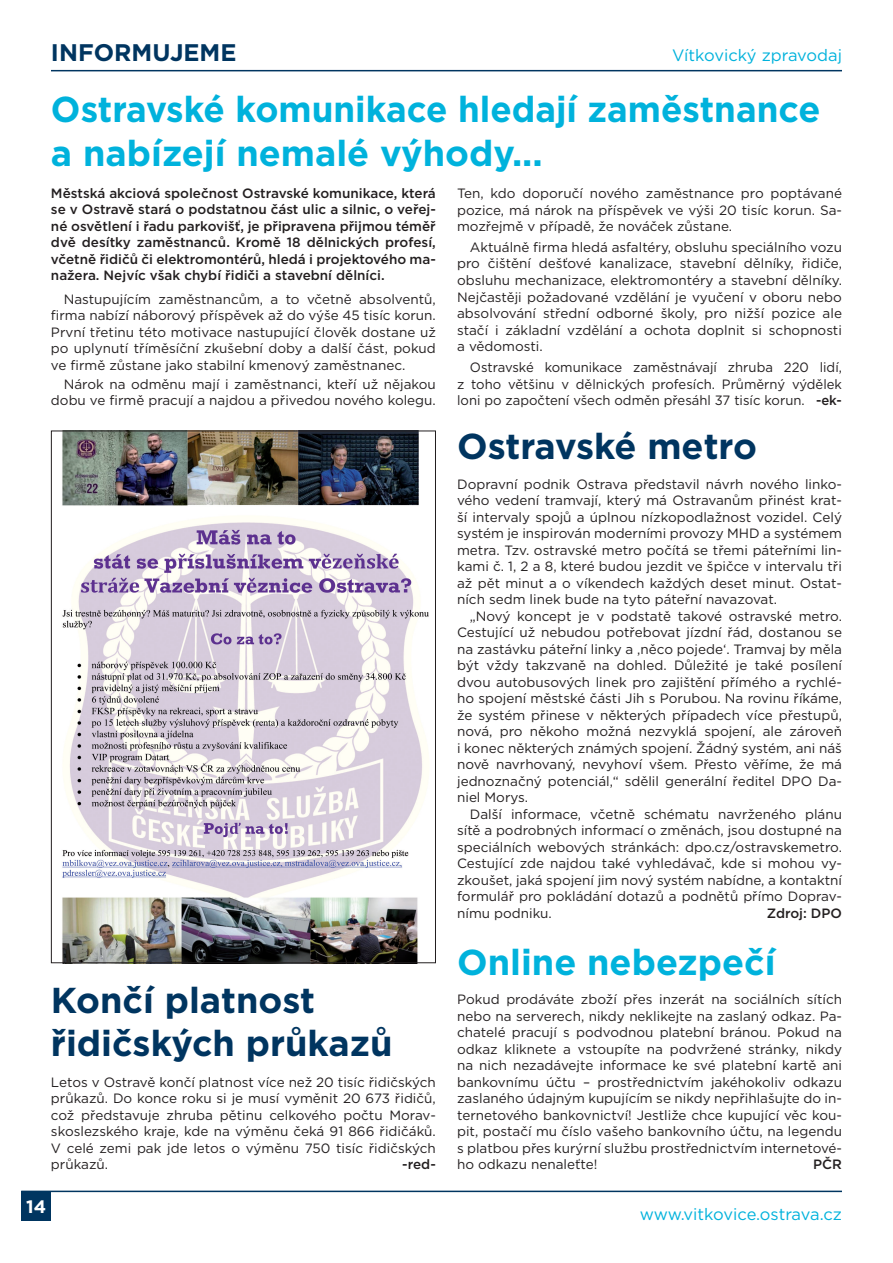
<style>
.page{position:relative;width:893px;height:1263px;background:#fff}
.page>*{position:absolute;margin:0;border:0;box-sizing:border-box;transform-origin:0 0}
.t1{font:700 36px/43.2px "Gotham";color:#00b2dc}
.t2{font:700 36px/43.2px "Gotham";color:#003560}
.t3{font:700 24px "Gotham";color:#003560}
.t4{font:700 18px "Gotham";color:#fff}
.t5{font:16.5px "Gotham";color:#00b2dc}
.t6{font:13.5px/16.5px "Gotham";color:#231f20;text-align:justify}
.t7{font:500 13.5px/16.5px "Gotham";color:#231f20;text-align:justify}
.s1{font-weight:500}
</style>
<div class="page">
<hr style="left:51px;top:70px;width:791px;height:1px;background:#003560">
<hr style="left:21px;top:1191px;width:821px;height:1px;background:#003560">
<div style="left:21px;top:1191px;width:30px;height:29px;background:#003560"></div>
<img style="left:62px;top:433px;width:367px;height:528px">
<h2 class="t3" style="left:51px;top:44px;width:187px">INFORMUJEME</h2>
<p class="t5" style="left:672px;top:49px;width:171px">Vítkovický zpravodaj</p>
<h1 class="t1" style="left:51px;top:91px;width:771px">Ostravské komunikace hledají zaměstnance a nabízejí nemalé výhody...</h1>
<p class="t7" style="left:51px;top:186px;width:386px">Městská akciová společnost Ostravské komunikace, která se v Ostravě stará o podstatnou část ulic a silnic, o veřej&shy;né osvětlení i řadu parkovišť, je připravena přijmou téměř dvě desítky zaměstnanců. Kromě 18 dělnických profesí, včetně řidičů či elektromontérů, hledá i projektového ma&shy;nažera. Nejvíc však chybí řidiči a stavební dělníci.</p>
<p class="t6" style="left:51px;top:291px;width:386px;text-indent:13px">Nastupujícím zaměstnancům, a to včetně absolventů, firma nabízí náborový příspěvek až do výše 45 tisíc korun.<br>První třetinu této motivace nastupující člověk dostane už po uplynutí tříměsíční zkušební doby a další část, pokud ve firmě zůstane jako stabilní kmenový zaměstnanec.</p>
<p class="t6" style="left:51px;top:376px;width:386px;text-align:right">Nárok na odměnu mají i zaměstnanci, kteří už nějakou dobu ve firmě pracují a najdou a přivedou nového kolegu.</p>
<p class="t6" style="left:457px;top:186px;width:386px">Ten, kdo doporučí nového zaměstnance pro poptávané pozice, má nárok na příspěvek ve výši 20 tisíc korun. Sa&shy;mozřejmě v případě, že nováček zůstane.</p>
<p class="t6" style="left:457px;top:240px;width:386px;text-indent:13px">Aktuálně firma hledá asfaltéry, obsluhu speciálního vozu pro čištění dešťové kanalizace, stavební dělníky, řidiče, obsluhu mechanizace, elektromontéry a stavební dělníky.<br>Nejčastěji požadované vzdělání je vyučení v oboru nebo absolvování střední odborné školy, pro nižší pozice ale stačí i základní vzdělání a ochota doplnit si schopnosti a vědomosti.</p>
<p class="t6" style="left:457px;top:360px;width:386px;text-indent:13px">Ostravské komunikace zaměstnávají zhruba 220 lidí, z toho většinu v dělnických profesích. Průměrný výdělek loni po započtení všech odměn přesáhl 37 tisíc korun. <span class="s1">-ek-</span></p>
<h1 class="t2" style="left:51px;top:981px;width:343px">Končí platnost řidičských průkazů</h1>
<p class="t6" style="left:51px;top:1075px;width:386px">Letos v Ostravě končí platnost více než 20 tisíc řidičských průkazů. Do konce roku si je musí vyměnit 20 673 řidičů, což představuje zhruba pětinu celkového počtu Morav&shy;skoslezského kraje, kde na výměnu čeká 91 866 řidičáků.<br>V celé zemi pak jde letos o výměnu 750 tisíc řidičských průkazů.</p>
<p class="t7" style="left:402px;top:1157px;width:35px">-red-</p>
<h3 class="t4" style="left:26px;top:1200px;width:21px">14</h3>
<h1 class="t2" style="left:457px;top:428px;width:301px">Ostravské metro</h1>
<p class="t6" style="left:457px;top:476px;width:386px">Dopravní podnik Ostrava představil návrh nového linko&shy;vého vedení tramvají, který má Ostravanům přinést krat&shy;ší intervaly spojů a úplnou nízkopodlažnost vozidel. Celý systém je inspirován moderními provozy MHD a systémem metra. Tzv. ostravské metro počítá se třemi páteřními lin&shy;kami č. 1, 2 a 8, které budou jezdit ve špičce v intervalu tři až pět minut a o víkendech každých deset minut. Ostat&shy;ních sedm linek bude na tyto páteřní navazovat.</p>
<p class="t6" style="left:457px;top:608px;width:386px;text-indent:13px">„Nový koncept je v podstatě takové ostravské metro.<br>Cestující už nebudou potřebovat jízdní řád, dostanou se na zastávku páteřní linky a ,něco pojede‘. Tramvaj by měla být vždy takzvaně na dohled. Důležité je také posílení dvou autobusových linek pro zajištění přímého a rychlé&shy;ho spojení městské části Jih s Porubou. Na rovinu říkáme, že systém přinese v některých případech více přestupů, nová, pro někoho možná nezvyklá spojení, ale zároveň i konec některých známých spojení. Žádný systém, ani náš nově navrhovaný, nevyhoví všem. Přesto věříme, že má jednoznačný potenciál,“ sdělil generální ředitel DPO Da&shy;niel Morys.</p>
<p class="t6" style="left:457px;top:806px;width:386px;text-indent:13px">Další informace, včetně schématu navrženého plánu sítě a podrobných informací o změnách, jsou dostupné na speciálních webových stránkách: dpo.cz/ostravskemetro.<br>Cestující zde najdou také vyhledávač, kde si mohou vy&shy;zkoušet, jaká spojení jim nový systém nabídne, a kontaktní formulář pro pokládání dotazů a podnětů přímo Doprav&shy;nímu podniku.</p>
<p class="t7" style="left:767px;top:905px;width:77px">Zdroj: DPO</p>
<h1 class="t1" style="left:457px;top:943px;width:320px">Online nebezpečí</h1>
<p class="t6" style="left:457px;top:992px;width:386px">Pokud prodáváte zboží přes inzerát na sociálních sítích nebo na serverech, nikdy neklikejte na zaslaný odkaz. Pa&shy;chatelé pracují s podvodnou platební bránou. Pokud na odkaz kliknete a vstoupíte na podvržené stránky, nikdy na nich nezadávejte informace ke své platební kartě ani bankovnímu účtu – prostřednictvím jakéhokoliv odkazu zaslaného údajným kupujícím se nikdy nepřihlašujte do in&shy;ternetového bankovnictví! Jestliže chce kupující věc kou&shy;pit, postačí mu číslo vašeho bankovního účtu, na legendu s platbou přes kurýrní službu prostřednictvím internetové&shy;ho odkazu nenaleťte!</p>
<p class="t7" style="left:813px;top:1157px;width:30px">PČR</p>
<p class="t5" style="left:640px;top:1208px;width:204px">www.vitkovice.ostrava.cz</p>
</div>
